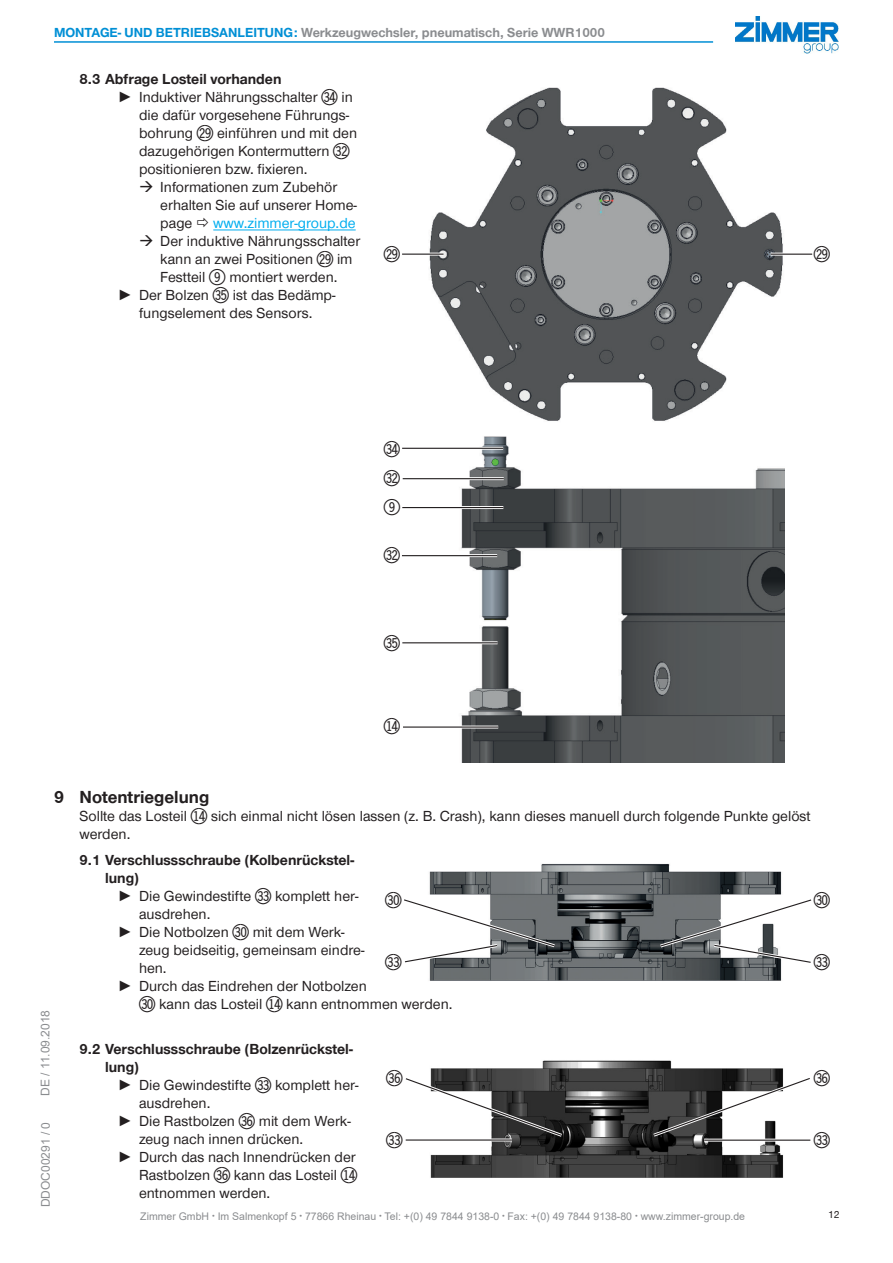
<style>
.page{position:relative;width:893px;height:1263px;background:#fff}
.page>*{position:absolute;margin:0;border:0;box-sizing:border-box;transform-origin:0 0}
.HHT_-_Standard_Text{font:21px "Sommer Double Digits";color:#231f20}
.HHT_-_A4_-_Überschri{font:700 18px "Zimmer Group Sans";color:#231f20}
.HHT_-_A4_-_Text_1_10{font:15px/18px "Zimmer Group Sans";color:#231f20}
.HHT_-_A4_-Überschrif{font:700 15px/18px "Zimmer Group Sans";color:#231f20}
.t1{font:15px "Zimmer Group Sans";color:#00aeef}
.t2{font:700 13.5px "Zimmer Group Sans";color:#8a8c8f}
.t3{font:12px "Arial";color:#8a8c8f}
.t4{font:10.5px "Arial";color:#8a8c8f}
.t5{font:10.5px "Zimmer Group Sans";color:#231f20}
.s1{color:#008fd5}
.s2{font-family:"Sommer Double Digits";font-size:21px}
</style>
<div class="page">
<img style="left:735px;top:17px;width:104px;height:36px">
<hr style="left:54px;top:41px;width:659px;height:2px;background:#008fd5">
<hr style="left:213px;top:230px;width:143px;height:1px;background:#00aeef">
<img style="left:429px;top:87px;width:355px;height:675px">
<hr style="left:402px;top:253px;width:41px;height:3px;background:#fff">
<hr style="left:402px;top:254px;width:41px;height:1px;background:#231f20">
<hr style="left:771px;top:253px;width:41px;height:3px;background:#fff">
<hr style="left:771px;top:254px;width:41px;height:1px;background:#231f20">
<hr style="left:402px;top:447px;width:101px;height:3px;background:#fff">
<hr style="left:402px;top:448px;width:101px;height:1px;background:#231f20">
<hr style="left:402px;top:641px;width:96px;height:3px;background:#fff">
<hr style="left:402px;top:642px;width:96px;height:1px;background:#231f20">
<hr style="left:402px;top:506px;width:101px;height:3px;background:#fff">
<hr style="left:402px;top:507px;width:101px;height:1px;background:#231f20">
<hr style="left:403px;top:725px;width:95px;height:3px;background:#fff">
<hr style="left:403px;top:726px;width:95px;height:2px;background:#231f20">
<hr style="left:402px;top:554px;width:95px;height:3px;background:#fff">
<hr style="left:402px;top:555px;width:95px;height:1px;background:#231f20">
<hr style="left:403px;top:477px;width:101px;height:3px;background:#fff">
<hr style="left:403px;top:478px;width:101px;height:1px;background:#231f20">
<img style="left:429px;top:863px;width:353px;height:118px">
<svg style="left:404px;top:896px;width:154px;height:69px"></svg>
<svg style="left:657px;top:896px;width:155px;height:70px"></svg>
<img style="left:430px;top:1060px;width:354px;height:118px">
<hr style="left:704px;top:1139px;width:106px;height:2px;background:#231f20">
<hr style="left:406px;top:1138px;width:106px;height:3px;background:#fff">
<hr style="left:406px;top:1139px;width:106px;height:1px;background:#231f20">
<svg style="left:405px;top:1075px;width:160px;height:64px"></svg>
<svg style="left:650px;top:1075px;width:160px;height:64px"></svg>
<p class="t2" style="left:54px;top:23px;width:553px"><span class="s1">MONTAGE- UND BETRIEBSANLEITUNG:</span> Werkzeugwechsler, pneumatisch, Serie WWR1000</p>
<p class="HHT_-_A4_-Überschrif" style="left:80px;top:70px;width:204px">8.3 Abfrage Losteil vorhanden</p>
<p class="HHT_-_A4_-_Text_1_10" style="left:139px;top:88px;width:220px;text-indent:-21px">► Induktiver Nährungsschalter <span class="s2">DP</span> in die dafür vorgesehene Führungs&shy;bohrung <span class="s2">CU</span> einführen und mit den dazugehörigen Kontermuttern <span class="s2">DN </span>positionieren bzw. fixieren.</p>
<p class="HHT_-_A4_-_Text_1_10" style="left:160px;top:178px;width:198px">Informationen zum Zubehör erhalten Sie auf unserer Home&shy;page</p>
<p class="t1" style="left:213px;top:213px;width:144px">www.zimmer-group.de</p>
<p class="HHT_-_A4_-_Text_1_10" style="left:160px;top:232px;width:201px">Der induktive Nährungsschalter kann an zwei Positionen <span class="s2">CU</span> im<br>Festteil <span class="s2">9</span> montiert werden.</p>
<p class="HHT_-_A4_-_Text_1_10" style="left:118px;top:286px;width:219px;text-align:center">► Der Bolzen <span class="s2">DQ</span> ist das Bedämp&shy;fungselement des Sensors.</p>
<p class="HHT_-_Standard_Text" style="left:384px;top:246px;width:18px">CU</p>
<p class="HHT_-_Standard_Text" style="left:384px;top:440px;width:18px">DP</p>
<p class="HHT_-_Standard_Text" style="left:384px;top:470px;width:18px">DN</p>
<p class="HHT_-_Standard_Text" style="left:384px;top:499px;width:18px">9</p>
<p class="HHT_-_Standard_Text" style="left:384px;top:547px;width:18px">DN</p>
<p class="HHT_-_Standard_Text" style="left:384px;top:635px;width:18px">DQ</p>
<p class="HHT_-_Standard_Text" style="left:384px;top:718px;width:18px">BP</p>
<p class="HHT_-_Standard_Text" style="left:814px;top:246px;width:18px">CU</p>
<p class="HHT_-_A4_-_Überschri" style="left:54px;top:785px;width:157px">9 Notentriegelung</p>
<p class="HHT_-_A4_-_Text_1_10" style="left:80px;top:806px;width:733px">Sollte das Losteil <span class="s2">BP</span> sich einmal nicht lösen lassen (z. B. Crash), kann dieses manuell durch folgende Punkte gelöst werden.</p>
<p class="HHT_-_A4_-Überschrif" style="left:105px;top:851px;width:251px;text-indent:-26px">9.1 Verschlussschraube (Kolbenrückstel&shy;lung)</p>
<p class="HHT_-_A4_-_Text_1_10" style="left:139px;top:887px;width:221px;text-indent:-21px">► Die Gewindestifte <span class="s2">DO</span> komplett her&shy;ausdrehen.</p>
<p class="HHT_-_A4_-_Text_1_10" style="left:139px;top:923px;width:227px;text-indent:-21px">► Die Notbolzen <span class="s2">DL</span> mit dem Werk&shy;zeug beidseitig, gemeinsam eindre&shy;hen.</p>
<p class="HHT_-_A4_-_Text_1_10" style="left:139px;top:977px;width:315px;text-indent:-21px">► Durch das Eindrehen der Notbolzen<br><span class="s2">DL</span> kann das Losteil <span class="s2">BP</span> kann entnommen werden.</p>
<p class="HHT_-_A4_-Überschrif" style="left:105px;top:1039px;width:249px;text-indent:-26px">9.2 Verschlussschraube (Bolzenrückstel&shy;lung)</p>
<p class="HHT_-_A4_-_Text_1_10" style="left:139px;top:1075px;width:221px;text-indent:-21px">► Die Gewindestifte <span class="s2">DO</span> komplett her&shy;ausdrehen.</p>
<p class="HHT_-_A4_-_Text_1_10" style="left:139px;top:1111px;width:213px;text-indent:-21px">► Die Rastbolzen <span class="s2">DR</span> mit dem Werk&shy;zeug nach innen drücken.</p>
<p class="HHT_-_A4_-_Text_1_10" style="left:139px;top:1147px;width:220px;text-align:justify;text-indent:-21px">► Durch das nach Innendrücken der Rastbolzen <span class="s2">DR</span> kann das Losteil <span class="s2">BP </span>entnommen werden.</p>
<p class="HHT_-_Standard_Text" style="left:385px;top:892px;width:18px">DL</p>
<p class="HHT_-_Standard_Text" style="left:814px;top:892px;width:18px">DL</p>
<p class="HHT_-_Standard_Text" style="left:385px;top:954px;width:18px">DO</p>
<p class="HHT_-_Standard_Text" style="left:814px;top:954px;width:18px">DO</p>
<p class="t3" style="left:37px;top:1096px;width:87px;rotate:-90deg">DE / 11.09.2018</p>
<p class="HHT_-_Standard_Text" style="left:386px;top:1070px;width:18px">DR</p>
<p class="HHT_-_Standard_Text" style="left:814px;top:1070px;width:18px">DR</p>
<p class="t3" style="left:37px;top:1207px;width:87px;rotate:-90deg">DDOC00291 / 0</p>
<p class="HHT_-_Standard_Text" style="left:386px;top:1132px;width:18px">DO</p>
<p class="HHT_-_Standard_Text" style="left:814px;top:1132px;width:18px">DO</p>
<p class="t4" style="left:140px;top:1208px;width:606px">Zimmer GmbH <sup>●</sup> Im Salmenkopf 5 <sup>●</sup> 77866 Rheinau <sup>●</sup> Tel: +(0) 49 7844 9138-0 <sup>●</sup> Fax: +(0) 49 7844 9138-80 <sup>●</sup> www.zimmer-group.de</p>
<p class="t5" style="left:828px;top:1207px;width:13px">12</p>
</div>
